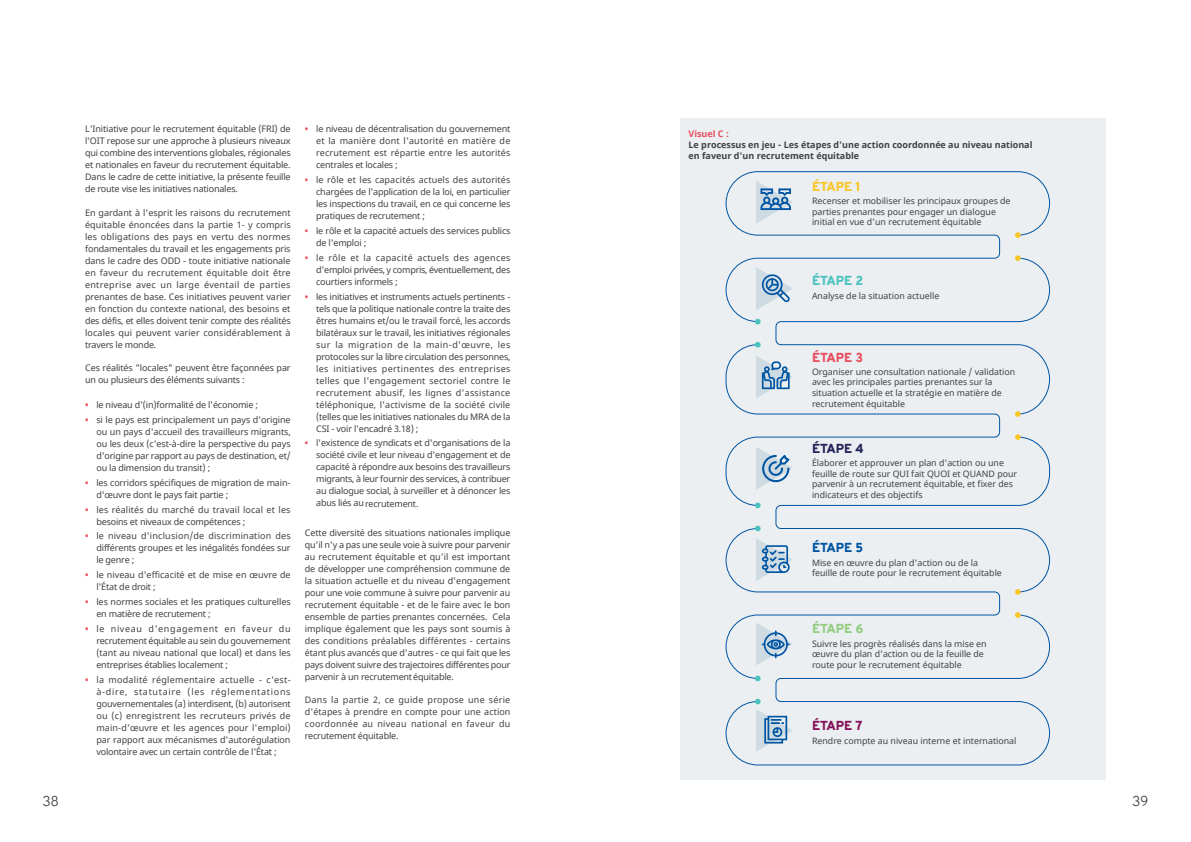
<style>
.page{position:relative;width:1191px;height:842px;background:#fff}
.page>*{position:absolute;margin:0;border:0;box-sizing:border-box;transform-origin:0 0}
.t1{font:300 14px "Overpass";color:#414042}
.t2{font:900 12.7px "Overpass";letter-spacing:-.005em;color:#f9c628}
.t3{font:900 12.7px "Overpass";letter-spacing:-.005em;color:#4cc2be}
.t4{font:900 12.7px "Overpass";letter-spacing:-.005em;color:#e84e5e}
.t5{font:900 12.7px "Overpass";letter-spacing:-.005em;color:#851258}
.t6{font:900 12.7px "Overpass";letter-spacing:-.005em;color:#242458}
.t7{font:900 12.7px "Overpass";letter-spacing:-.005em;color:#0055a3}
.t8{font:900 12.7px "Overpass";letter-spacing:-.005em;color:#94cc82}
.t9{font:9px/12px "Noto Sans";letter-spacing:-.02em;color:#414042;text-align:justify}
.t10{font:700 9px/10.8px "Noto Sans";color:#414042}
.t11{font:9px/12px "Noto Sans";letter-spacing:.005em;color:#414042}
.t12{font:9px/12px "Noto Sans";color:#414042}
.t13{font:700 9px "Noto Sans";color:#e84e5e}
.t14{font:8.8px/10.6px "Noto Sans";color:#414042}
.s1{font-weight:700;color:#e84e5e}
</style>
<div class="page">
<div style="left:680px;top:118px;width:426px;height:662px;background:#ebeff2"></div>
<svg style="left:725px;top:614px;width:325px;height:152px"></svg>
<svg style="left:775px;top:436px;width:275px;height:157px"></svg>
<svg style="left:725px;top:344px;width:275px;height:162px"></svg>
<svg style="left:775px;top:322px;width:275px;height:93px"></svg>
<svg style="left:725px;top:171px;width:325px;height:151px"></svg>
<svg style="left:725px;top:528px;width:275px;height:151px"></svg>
<svg style="left:1015px;top:232px;width:5px;height:6px"></svg>
<svg style="left:1015px;top:255px;width:5px;height:6px"></svg>
<svg style="left:1015px;top:411px;width:5px;height:6px"></svg>
<svg style="left:755px;top:503px;width:5px;height:5px"></svg>
<svg style="left:1015px;top:589px;width:5px;height:6px"></svg>
<svg style="left:1015px;top:612px;width:5px;height:6px"></svg>
<svg style="left:1015px;top:434px;width:5px;height:6px"></svg>
<svg style="left:755px;top:319px;width:5px;height:5px"></svg>
<svg style="left:755px;top:342px;width:5px;height:5px"></svg>
<svg style="left:755px;top:526px;width:5px;height:5px"></svg>
<svg style="left:755px;top:676px;width:5px;height:5px"></svg>
<svg style="left:756px;top:267px;width:37px;height:43px"></svg>
<svg style="left:756px;top:356px;width:37px;height:42px"></svg>
<svg style="left:755px;top:699px;width:38px;height:53px"></svg>
<svg style="left:756px;top:623px;width:37px;height:42px"></svg>
<svg style="left:756px;top:181px;width:37px;height:43px"></svg>
<svg style="left:756px;top:447px;width:37px;height:43px"></svg>
<svg style="left:756px;top:538px;width:37px;height:43px"></svg>
<p class="t9" style="left:85px;top:123px;width:207px">L'Initiative pour le recrutement équitable (FRI) de l'OIT repose sur une approche à plusieurs niveaux qui combine des interventions globales, régionales et nationales en faveur du recrutement équitable.<br>Dans le cadre de cette initiative, la présente feuille de route vise les initiatives nationales.</p>
<p class="t9" style="left:85px;top:207px;width:207px">En gardant à l'esprit les raisons du recrutement équitable énoncées dans la partie 1- y compris les obligations des pays en vertu des normes fondamentales du travail et les engagements pris dans le cadre des ODD - toute initiative nationale en faveur du recrutement équitable doit être entreprise avec un large éventail de parties prenantes de base. Ces initiatives peuvent varier en fonction du contexte national, des besoins et des défis, et elles doivent tenir compte des réalités locales qui peuvent varier considérablement à travers le monde.</p>
<p class="t9" style="left:85px;top:362px;width:207px">Ces réalités "locales" peuvent être façonnées par un ou plusieurs des éléments suivants :</p>
<p class="t9" style="left:85px;top:399px;width:174px"><span class="s1">•</span> le niveau d'(in)formalité de l'économie ;</p>
<p class="t9" style="left:96px;top:414px;width:196px;text-indent:-11px"><span class="s1">•</span> si le pays est principalement un pays d'origine ou un pays d'accueil des travailleurs migrants, ou les deux (c'est-à-dire la perspective du pays d'origine par rapport au pays de destination, et/ ou la dimension du transit) ;</p>
<p class="t9" style="left:96px;top:477px;width:196px;text-indent:-11px"><span class="s1">•</span> les corridors spécifiques de migration de main&shy;d'œuvre dont le pays fait partie ;</p>
<p class="t11" style="left:96px;top:504px;width:196px;text-indent:-11px"><span class="s1">•</span> les réalités du marché du travail local et les besoins et niveaux de compétences ;</p>
<p class="t9" style="left:96px;top:530px;width:196px;text-indent:-11px"><span class="s1">•</span> le niveau d'inclusion/de discrimination des différents groupes et les inégalités fondées sur le genre ;</p>
<p class="t12" style="left:96px;top:569px;width:196px;text-indent:-11px"><span class="s1">•</span> le niveau d'efficacité et de mise en œuvre de l'État de droit ;</p>
<p class="t9" style="left:96px;top:596px;width:196px;text-indent:-11px"><span class="s1">•</span> les normes sociales et les pratiques culturelles en matière de recrutement ;</p>
<p class="t9" style="left:96px;top:623px;width:196px;text-indent:-11px"><span class="s1">•</span> le niveau d'engagement en faveur du recrutement équitable au sein du gouvernement (tant au niveau national que local) et dans les entreprises établies localement ;</p>
<p class="t9" style="left:96px;top:674px;width:196px;text-indent:-11px"><span class="s1">•</span> la modalité réglementaire actuelle - c'est&shy;à-dire, statutaire (les réglementations gouvernementales (a) interdisent, (b) autorisent ou (c) enregistrent les recruteurs privés de main-d'œuvre et les agences pour l'emploi) par rapport aux mécanismes d'autorégulation volontaire avec un certain contrôle de l'État ;</p>
<p class="t9" style="left:316px;top:123px;width:196px;text-indent:-11px"><span class="s1">•</span> le niveau de décentralisation du gouvernement et la manière dont l'autorité en matière de recrutement est répartie entre les autorités centrales et locales ;</p>
<p class="t9" style="left:316px;top:174px;width:196px;text-indent:-11px"><span class="s1">•</span> le rôle et les capacités actuels des autorités chargées de l'application de la loi, en particulier les inspections du travail, en ce qui concerne les pratiques de recrutement ;</p>
<p class="t9" style="left:316px;top:225px;width:196px;text-indent:-11px"><span class="s1">•</span> le rôle et la capacité actuels des services publics de l'emploi ;</p>
<p class="t9" style="left:316px;top:252px;width:196px;text-indent:-11px"><span class="s1">•</span> le rôle et la capacité actuels des agences d'emploi privées, y compris, éventuellement, des courtiers informels ;</p>
<p class="t9" style="left:316px;top:291px;width:196px;text-indent:-11px"><span class="s1">•</span> les initiatives et instruments actuels pertinents - tels que la politique nationale contre la traite des êtres humains et/ou le travail forcé, les accords bilatéraux sur le travail, les initiatives régionales sur la migration de la main-d'œuvre, les protocoles sur la libre circulation des personnes, les initiatives pertinentes des entreprises telles que l'engagement sectoriel contre le recrutement abusif, les lignes d'assistance téléphonique, l'activisme de la société civile (telles que les initiatives nationales du MRA de la CSI - voir l'encadré 3.18) ;</p>
<p class="t9" style="left:316px;top:437px;width:196px;text-indent:-11px"><span class="s1">•</span> l'existence de syndicats et d'organisations de la société civile et leur niveau d'engagement et de capacité à répondre aux besoins des travailleurs migrants, à leur fournir des services, à contribuer au dialogue social, à surveiller et à dénoncer les abus liés aurecrutement.</p>
<p class="t9" style="left:305px;top:527px;width:207px">Cette diversité des situations nationales implique qu'il n'y a pas une seule voie à suivre pour parvenir au recrutement équitable et qu'il est important de développer une compréhension commune de la situation actuelle et du niveau d'engagement pour une voie commune à suivre pour parvenir au recrutement équitable - et de le faire avec le bon ensemble de parties prenantes concernées. Cela implique également que les pays sont soumis à des conditions préalables différentes - certains étant plus avancés que d'autres - ce qui fait que les pays doivent suivre des trajectoires différentes pour parvenir à un recrutementéquitable.</p>
<p class="t9" style="left:305px;top:694px;width:207px">Dans la partie 2, ce guide propose une série d'étapes à prendre en compte pour une action coordonnée au niveau national en faveur du recrutement équitable.</p>
<p class="t13" style="left:688px;top:128px;width:42px">Visuel C :</p>
<p class="t10" style="left:688px;top:140px;width:345px">Le processus en jeu - Les étapes d'une action coordonnée au niveau national en faveur d'un recrutement équitable</p>
<h2 class="t2" style="left:812px;top:177px;width:50px">ÉTAPE 1</h2>
<p class="t14" style="left:812px;top:196px;width:200px">Recenser et mobiliser les principaux groupes de parties prenantes pour engager un dialogue initial en vue d'un recrutement équitable</p>
<h2 class="t3" style="left:812px;top:272px;width:53px">ÉTAPE 2</h2>
<p class="t14" style="left:812px;top:291px;width:129px">Analyse de la situation actuelle</p>
<h2 class="t4" style="left:812px;top:348px;width:53px">ÉTAPE 3</h2>
<p class="t14" style="left:812px;top:367px;width:205px">Organiser une consultation nationale / validation avec les principales parties prenantes sur la situation actuelle et la stratégie en matière de recrutement équitable</p>
<h2 class="t6" style="left:812px;top:440px;width:53px">ÉTAPE 4</h2>
<p class="t14" style="left:812px;top:458px;width:207px">Élaborer et approuver un plan d'action ou une feuille de route sur QUI fait QUOI et QUAND pour parvenir à un recrutement équitable, et fixer des indicateurs et des objectifs</p>
<h2 class="t7" style="left:812px;top:539px;width:53px">ÉTAPE 5</h2>
<p class="t14" style="left:812px;top:557px;width:191px">Mise en œuvre du plan d'action ou de la feuille de route pour le recrutement équitable</p>
<h2 class="t8" style="left:812px;top:619px;width:53px">ÉTAPE 6</h2>
<p class="t14" style="left:812px;top:638px;width:176px">Suivre les progrès réalisés dans la mise en œuvre du plan d'action ou de la feuille de route pour le recrutement équitable</p>
<h2 class="t5" style="left:812px;top:716px;width:52px">ÉTAPE 7</h2>
<p class="t14" style="left:812px;top:736px;width:206px">Rendre compte au niveau interne et international</p>
<h1 class="t1" style="left:43px;top:791px;width:18px">38</h1>
<h1 class="t1" style="left:1132px;top:791px;width:18px">39</h1>
</div>
